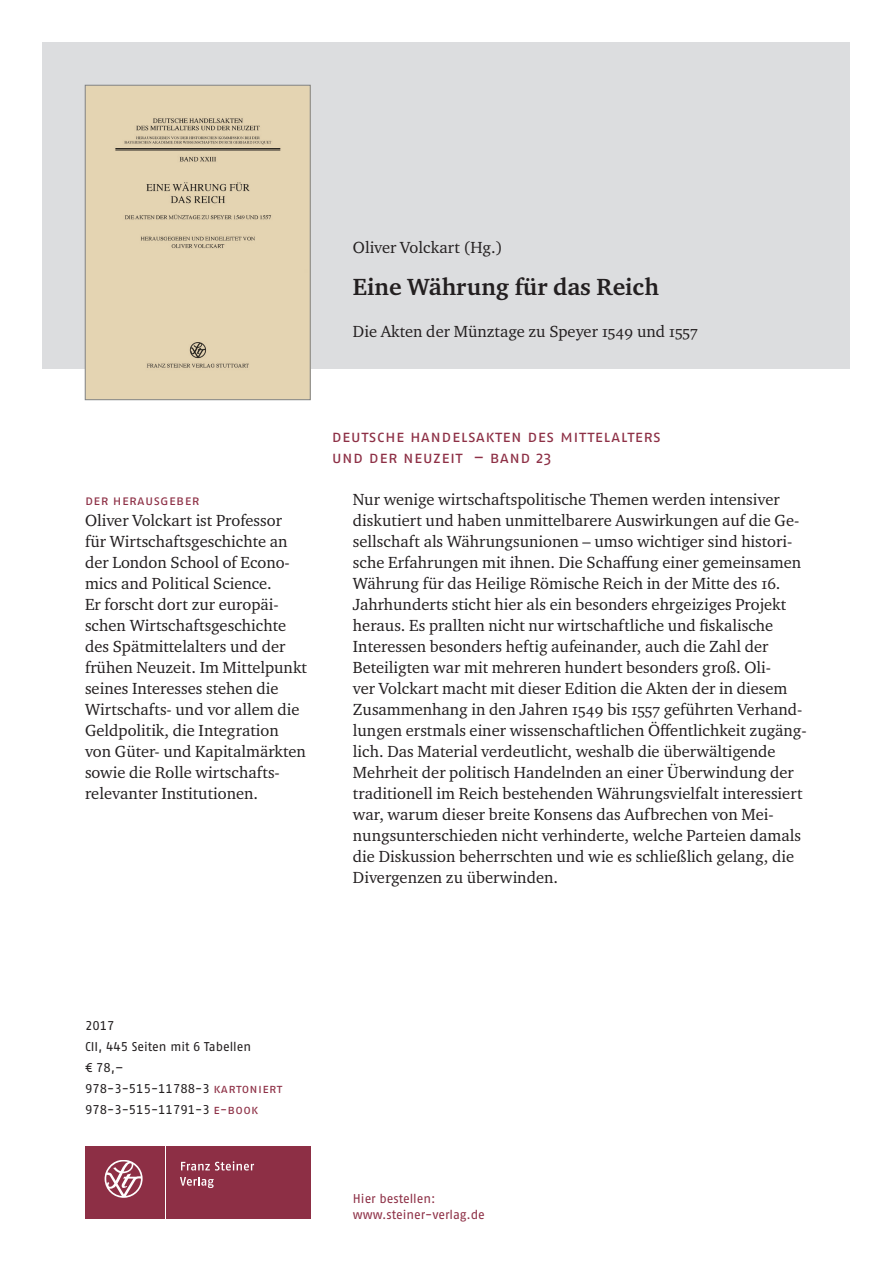
<style>
.page{position:relative;width:893px;height:1263px;background:#fff}
.page>*{position:absolute;margin:0;border:0;box-sizing:border-box;transform-origin:0 0}
.t1{font:700 24px "Charter ITC Pro";color:#231f20}
.t2{font:16.5px/21px "Charter ITC Pro";color:#231f20}
.t3{font:16.5px/21px "Fago Pro";letter-spacing:.025em;color:#8d2f45}
.t4{font:13.5px "Fago Pro";letter-spacing:.025em;color:#8d2f45}
.t5{font:12.75px/21px "Fago Pro";color:#231f20}
.t6{font:12.75px/16.5px "Fago Pro";color:#8d2f45}
.s1{color:#8d2f45}
</style>
<div class="page">
<div style="left:43px;top:43px;width:807px;height:326px;background:#dcdddf"></div>
<div style="left:85px;top:1146px;width:79px;height:72px;background:#8d2f45"></div>
<div style="left:166px;top:1146px;width:144px;height:72px;background:#8d2f45"></div>
<svg style="left:181px;top:1161px;width:73px;height:9px"></svg>
<svg style="left:180px;top:1177px;width:34px;height:11px"></svg>
<svg style="left:105px;top:1160px;width:38px;height:38px"></svg>
<img style="left:87px;top:87px;width:221px;height:311px">
<div style="left:85px;top:85px;width:225px;height:315px;border:1px solid #808285"></div>
<p class="t2" style="left:353px;top:237px;width:151px">Oliver Volckart (Hg.)</p>
<h1 class="t1" style="left:353px;top:272px;width:307px">Eine Währung für das Reich</h1>
<p class="t2" style="left:353px;top:321px;width:346px">Die Akten der Münztage zu Speyer 1549 und 1557</p>
<p class="t4" style="left:85px;top:492px;width:116px">Der herausgeber</p>
<p class="t2" style="left:85px;top:510px;width:223px">Oliver Volckart ist Professor für Wirtschaftsgeschichte an der London School of Econo&shy;mics and Political Science.<br>Er forscht dort zur europäi&shy;schen Wirtschaftsgeschichte des Spätmittelalters und der frühen Neuzeit. Im Mittelpunkt seines Interesses stehen die<br>Wirtschafts- und vor allem die<br>Geldpolitik, die Integration von Güter- und Kapitalmärkten sowie die Rolle wirtschafts&shy;relevanter Institutionen.</p>
<p class="t3" style="left:332px;top:426px;width:331px">Deutsche Hand elsakten d es Mittelalters und der N euzeit – Band 23</p>
<p class="t2" style="left:353px;top:489px;width:455px">Nur wenige wirtschaftspolitische Themen werden intensiver diskutiert und haben unmittelbarere Auswirkungen auf die Ge&shy;sellschaft als Währungsunionen – umso wichtiger sind histori&shy;sche Erfahrungen mit ihnen. Die Schaffung einer gemeinsamen Währung für das Heilige Römische Reich in der Mitte des 16.<br>Jahrhunderts sticht hier als ein besonders ehrgeiziges Projekt heraus. Es prallten nicht nur wirtschaftliche und fiskalische Interessen besonders heftig aufeinander, auch die Zahl der Beteiligten war mit mehreren hundert besonders groß. Oli-<br>ver Volckart macht mit dieser Edition die Akten der in diesem Zusammenhang in den Jahren 1549 bis 1557 geführten Verhand&shy;lungen erstmals einer wissenschaftlichen Öffentlichkeit zugäng&shy;lich. Das Material verdeutlicht, weshalb die überwältigende Mehrheit der politisch Handelnden an einer Überwindung der traditionell im Reich bestehenden Währungsvielfalt interessiert war, warum dieser breite Konsens das Aufbrechen von Mei&shy;nungsunterschieden nicht verhinderte, welche Parteien damals die Diskussion beherrschten und wie es schließlich gelang, die Divergenzen zu überwinden.</p>
<p class="t5" style="left:85px;top:1015px;width:199px">2017<br>CII, 445 Seiten mit 6 Tabellen<br>€ 78,–<br>978-3-515-11788-3 <span class="s1">kartoniert<br></span>978-3-515-11791-3 <span class="s1">e-book</span></p>
<p class="t6" style="left:353px;top:1190px;width:134px">Hier bestellen: www.steiner-verlag.de</p>
</div>
